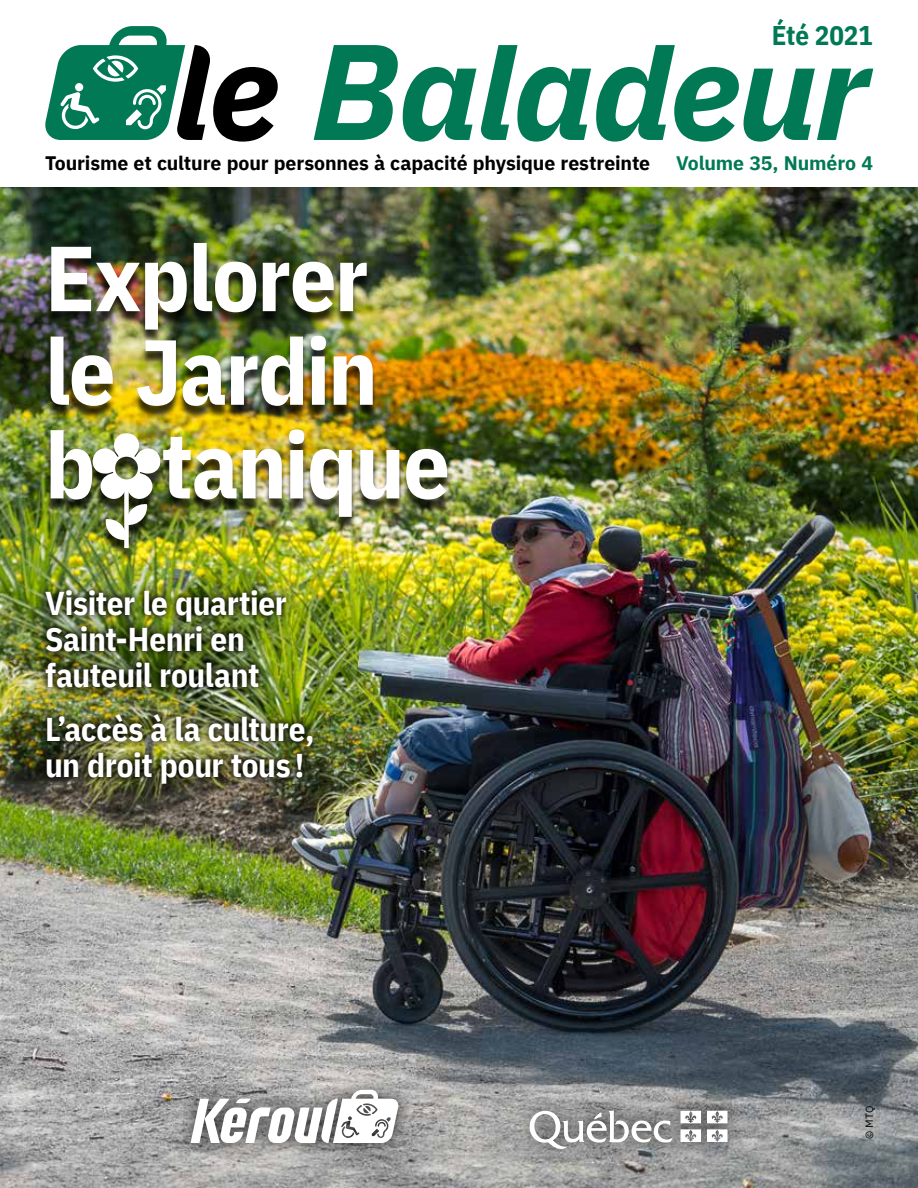
<style>
.page{position:relative;width:918px;height:1188px;background:#fff}
.page>*{position:absolute;margin:0;border:0;box-sizing:border-box;transform-origin:0 0}
.t1{font:700 92.25px/93.6px "IBM Plex Sans Cond";letter-spacing:-.02em;color:#fff}
.t2{font:700 33px/36px "IBM Plex Sans Cond";letter-spacing:-.01em;color:#fff}
.t3{font:700 27px "IBM Plex Sans Cond";letter-spacing:-.005em;color:#007954}
.t4{font:700 19.5px "IBM Plex Sans";letter-spacing:-.005em;color:#000}
.t5{font:700 19.5px "IBM Plex Sans";letter-spacing:-.01em;color:#007954}
.t6{font:10.5px "IBM Plex Sans";color:#000}
</style>
<div class="page">
<img style="left:0;top:187px;width:918px;height:1001px">
<svg style="left:314px;top:45px;width:559px;height:97px"></svg>
<svg style="left:45px;top:26px;width:233px;height:116px"></svg>
<div style="left:514px;top:1094px;width:230px;height:71px;background:#000;opacity:.75"></div>
<svg style="left:680px;top:1111px;width:21px;height:12px"></svg>
<svg style="left:707px;top:1111px;width:21px;height:12px"></svg>
<svg style="left:680px;top:1129px;width:21px;height:13px"></svg>
<svg style="left:707px;top:1129px;width:21px;height:13px"></svg>
<svg style="left:530px;top:1110px;width:143px;height:39px"></svg>
<div style="left:175px;top:1074px;width:239px;height:86px;background:#000;opacity:.75"></div>
<svg style="left:191px;top:1090px;width:208px;height:53px"></svg>
<img style="left:37px;top:583px;width:283px;height:209px">
<div style="left:45px;top:247px;width:408px;height:315px;background:#000;opacity:.75"></div>
<div style="left:124px;top:481px;width:5px;height:67px;background:#fff"></div>
<svg style="left:105px;top:504px;width:43px;height:37px"></svg>
<p class="t3" style="left:772px;top:14px;width:103px">Été 2021</p>
<p class="t4" style="left:45px;top:147px;width:607px">Tourisme et culture pour personnes à capacité physique restreinte</p>
<p class="t5" style="left:676px;top:147px;width:199px">Volume 35, Numéro 4</p>
<h1 class="t1" style="left:45px;top:224px;width:407px">Explorer le Jardin b✿tanique</h1>
<p class="t2" style="left:45px;top:583px;width:243px">Visiter le quartier<br>Saint-Henri en fauteuil roulant</p>
<p class="t2" style="left:45px;top:709px;width:271px">L’accès à la culture, un droit pour tous !</p>
<p class="t6" style="left:861px;top:1138px;width:34px;rotate:-90deg">© MTQ</p>
</div>
